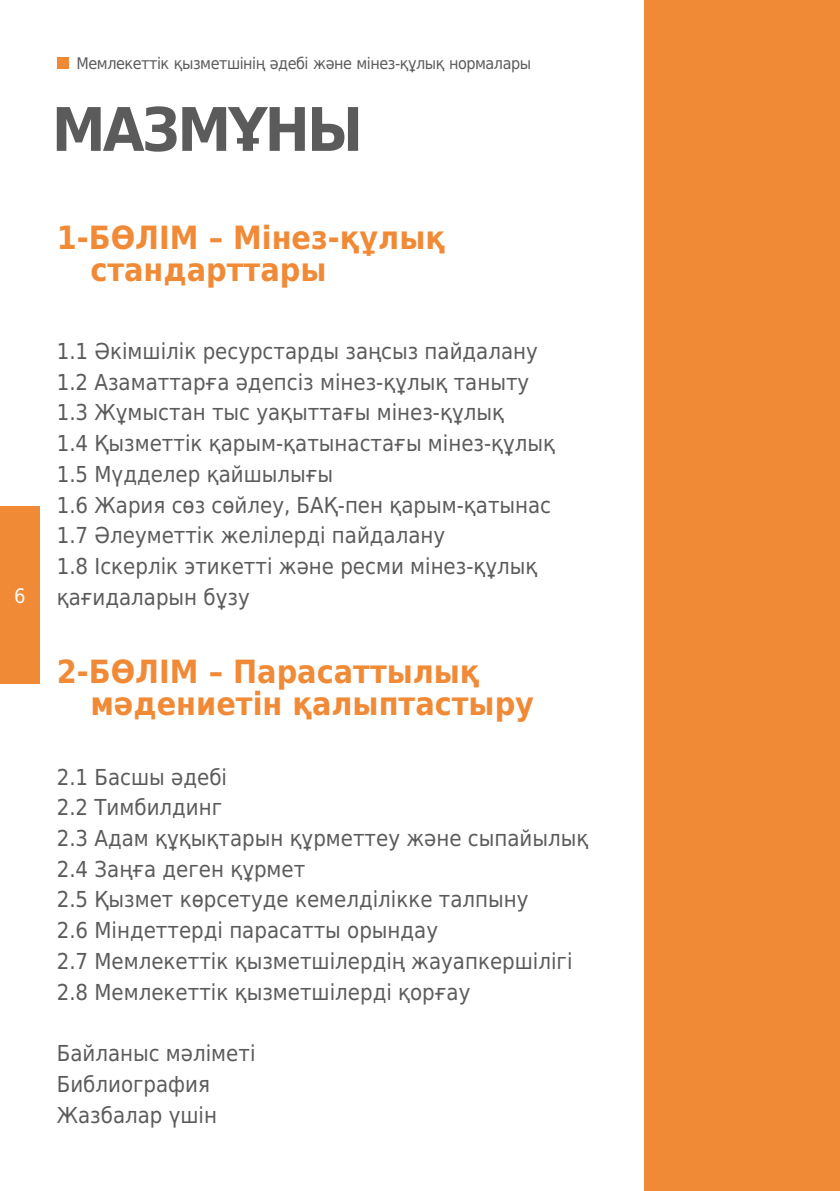
<style>
.page{position:relative;width:840px;height:1191px;background:#fff}
.page>*{position:absolute;margin:0;border:0;box-sizing:border-box;transform-origin:0 0}
.t1{font:700 60px "DejaVu Sans Condensed";letter-spacing:-.045em;color:#5b5b5b}
.t2{font:700 32px/31.6px "DejaVu Sans Condensed";color:#f18a36}
.t3{font:22px/30.8px "DejaVu Sans Condensed";color:#5b5b5b}
.t4{font:20px "DejaVu Sans Condensed";color:#fefefe}
.t5{font:16px "DejaVu Sans Condensed";letter-spacing:-.03em;color:#5b5b5b}
</style>
<div class="page">
<div style="left:644px;top:0;width:195px;height:1191px;background:#f18a36"></div>
<div style="left:0;top:507px;width:40px;height:177px;background:#f18a36"></div>
<div style="left:57px;top:57px;width:12px;height:12px;background:#f18a36"></div>
<p class="t4" style="left:14px;top:587px;width:13px">6</p>
<p class="t5" style="left:76px;top:56px;width:456px">Мемлекеттік қызметшінің әдебі және мінез-құлық нормалары</p>
<h1 class="t1" style="left:52px;top:105px;width:312px">МАЗМҰНЫ</h1>
<h2 class="t2" style="left:90px;top:225px;width:356px;text-indent:-34px">1-БӨЛІМ – Мінез-құлық стандарттары</h2>
<p class="t3" style="left:57px;top:338px;width:499px">1.1 Әкімшілік ресурстарды заңсыз пайдалану 1.2 Азаматтарға әдепсіз мінез-құлық таныту 1.3 Жұмыстан тыс уақыттағы мінез-құлық<br>1.4 Қызметтік қарым-қатынастағы мінез-құлық 1.5 Мүдделер қайшылығы<br>1.6 Жария сөз сөйлеу, БАҚ-пен қарым-қатынас 1.7 Әлеуметтік желілерді пайдалану<br>1.8 Іскерлік этикетті және ресми мінез-құлық қағидаларын бұзу</p>
<h2 class="t2" style="left:90px;top:659px;width:445px;text-indent:-34px">2-БӨЛІМ – Парасаттылық мәдениетін қалыптастыру</h2>
<p class="t3" style="left:57px;top:763px;width:533px">2.1 Басшы әдебі<br>2.2 Тимбилдинг<br>2.3 Адам құқықтарын құрметтеу және сыпайылық 2.4 Заңға деген құрмет<br>2.5 Қызмет көрсетуде кемелділікке талпыну<br>2.6 Міндеттерді парасатты орындау<br>2.7 Мемлекеттік қызметшілердің жауапкершілігі 2.8 Мемлекеттік қызметшілерді қорғау</p>
<p class="t3" style="left:57px;top:1040px;width:200px">Байланыс мәліметі<br>Библиография<br>Жазбалар үшін</p>
</div>
